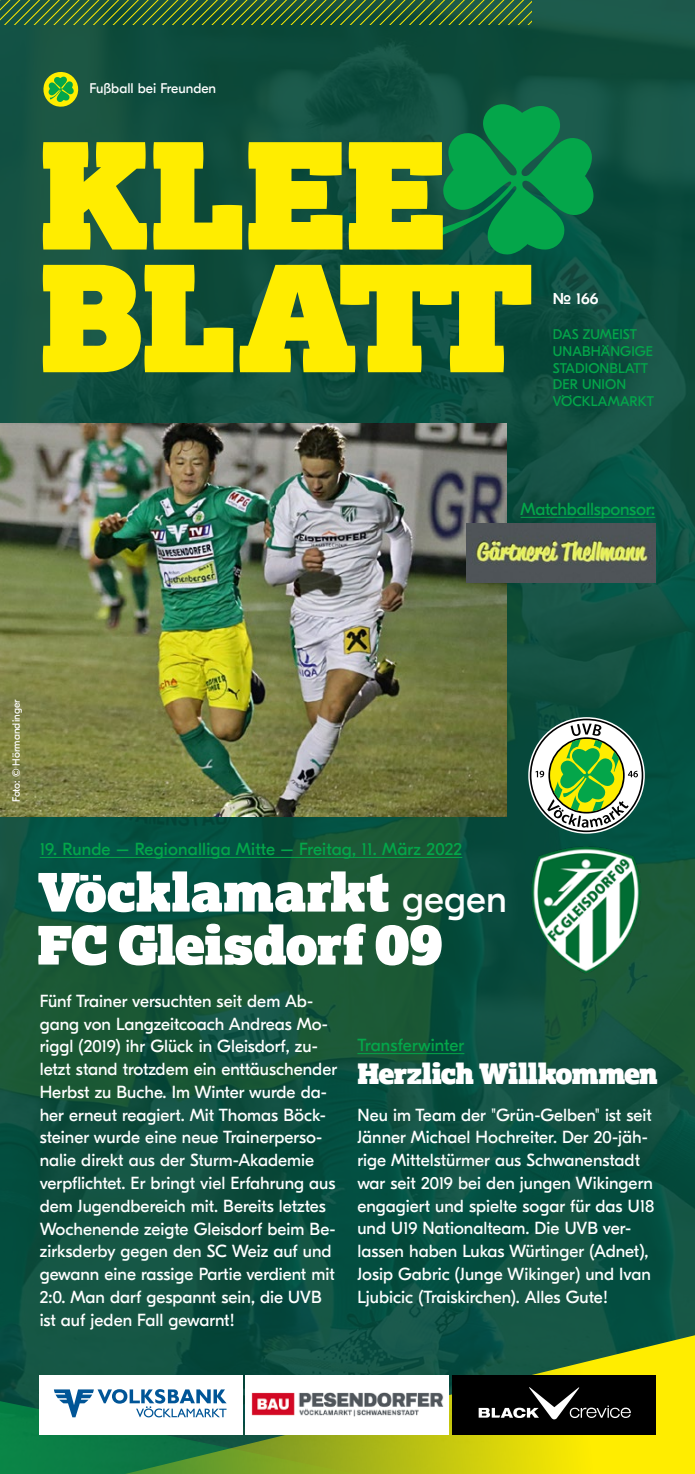
<style>
.page{position:relative;width:695px;height:1474px;background:#fff}
.page>*{position:absolute;margin:0;border:0;box-sizing:border-box;transform-origin:0 0}
.t1{font:147.17px/122.7px "Lexia Advertising";color:#ffed00}
.t2{font:53.02px/53px "Lexia Advertising";color:#fff}
.t3{font:28px "Lexia Advertising";letter-spacing:-.02em;color:#fff}
.t4{font:17.5px/22.8px "GT Eesti Pro Display";color:#fff}
.t5{font:17.5px "GT Eesti Pro Display";letter-spacing:.01em;color:#04a64a}
.t6{font:17.5px "GT Eesti Pro Display";letter-spacing:-.015em;color:#04a64a}
.t7{font:500 15.75px "GT Eesti Pro Display";color:#fff}
.t8{font:14px/16.6px "GT Eesti Pro Display";letter-spacing:.005em;color:#04a64a}
.t9{font:14px "GT Eesti Pro Display";color:#fff}
.t10{font:10.5px "GT Eesti Pro Display";color:#fff}
.s1{font-family:"GT Eesti Pro Display";font-size:38.5px}
</style>
<div class="page">
<div style="left:0;top:0;width:694px;height:1473px;background:linear-gradient(to bottom,#115041,#0d523e)"></div>
<svg style="left:41px;top:70px;width:39px;height:39px;background:#67a12c"></svg>
<svg style="left:0;top:0;width:531px;height:25px;background:#346535"></svg>
<svg style="left:529px;top:718px;width:114px;height:114px"></svg>
<img style="left:530px;top:845px;width:111px;height:129px">
<img style="left:0;top:423px;width:506px;height:393px">
<svg style="left:64px;top:1331px;width:630px;height:142px;background:#66892a"></svg>
<div style="left:451px;top:1374px;width:204px;height:60px;background:#000"></div>
<div style="left:40px;top:1374px;width:203px;height:60px;background:#fff"></div>
<div style="left:246px;top:1374px;width:203px;height:60px;background:#fff"></div>
<img style="left:428px;top:1392px;width:15px;height:15px">
<svg style="left:478px;top:1387px;width:152px;height:32px"></svg>
<svg style="left:0;top:1388px;width:428px;height:85px"></svg>
<hr style="left:520px;top:517px;width:135px;height:1px;background:#04a64a">
<hr style="left:40px;top:857px;width:422px;height:1px;background:#04a64a">
<hr style="left:357px;top:1053px;width:107px;height:1px;background:#04a64a">
<svg style="left:409px;top:104px;width:184px;height:152px;background:#0a7e47"></svg>
<img style="left:466px;top:523px;width:189px;height:59px">
<p class="t9" style="left:89px;top:81px;width:128px">Fußball bei Freunden</p>
<h1 class="t1" style="left:40px;top:130px;width:496px">KLEE<br>BLATT</h1>
<p class="t7" style="left:552px;top:290px;width:47px">№ 166</p>
<p class="t8" style="left:553px;top:326px;width:102px">DAS ZUMEIST<br>UNABHÄNGIGE<br>STADIONBLATT<br>DER UNION<br>VÖCKLAMARKT</p>
<p class="t6" style="left:520px;top:499px;width:136px">Matchballsponsor:</p>
<p class="t10" style="left:11px;top:802px;width:104px;rotate:-90deg">Foto: © Hörmandinger</p>
<p class="t5" style="left:40px;top:839px;width:424px">19. Runde – Regionalliga Mitte – Freitag, 11. März 2022</p>
<h2 class="t2" style="left:37px;top:864px;width:471px">Vöcklamarkt <span class="s1">gegen<br></span>FC Gleisdorf 09</h2>
<p class="t4" style="left:40px;top:989px;width:299px">Fünf Trainer versuchten seit dem Ab&shy;gang von Langzeitcoach Andreas Mo&shy;riggl (2019) ihr Glück in Gleisdorf, zu&shy;letzt stand trotzdem ein enttäuschender Herbst zu Buche. Im Winter wurde da&shy;her erneut reagiert. Mit Thomas Böck&shy;steiner wurde eine neue Trainerperso&shy;nalie direkt aus der Sturm-Akademie verpflichtet. Er bringt viel Erfahrung aus dem Jugendbereich mit. Bereits letztes Wochenende zeigte Gleisdorf beim Be&shy;zirksderby gegen den SC Weiz auf und gewann eine rassige Partie verdient mit 2:0. Man darf gespannt sein, die UVB ist auf jeden Fall gewarnt!</p>
<p class="t5" style="left:357px;top:1035px;width:108px">Transferwinter</p>
<h3 class="t3" style="left:357px;top:1055px;width:302px">Herzlich Willkommen</h3>
<p class="t4" style="left:357px;top:1103px;width:298px">Neu im Team der "Grün-Gelben" ist seit Jänner Michael Hochreiter. Der 20-jäh&shy;rige Mittelstürmer aus Schwanenstadt war seit 2019 bei den jungen Wikingern engagiert und spielte sogar für das U18 und U19 Nationalteam. Die UVB ver&shy;lassen haben Lukas Würtinger (Adnet), Josip Gabric (Junge Wikinger) und Ivan Ljubicic (Traiskirchen). Alles Gute!</p>
</div>
